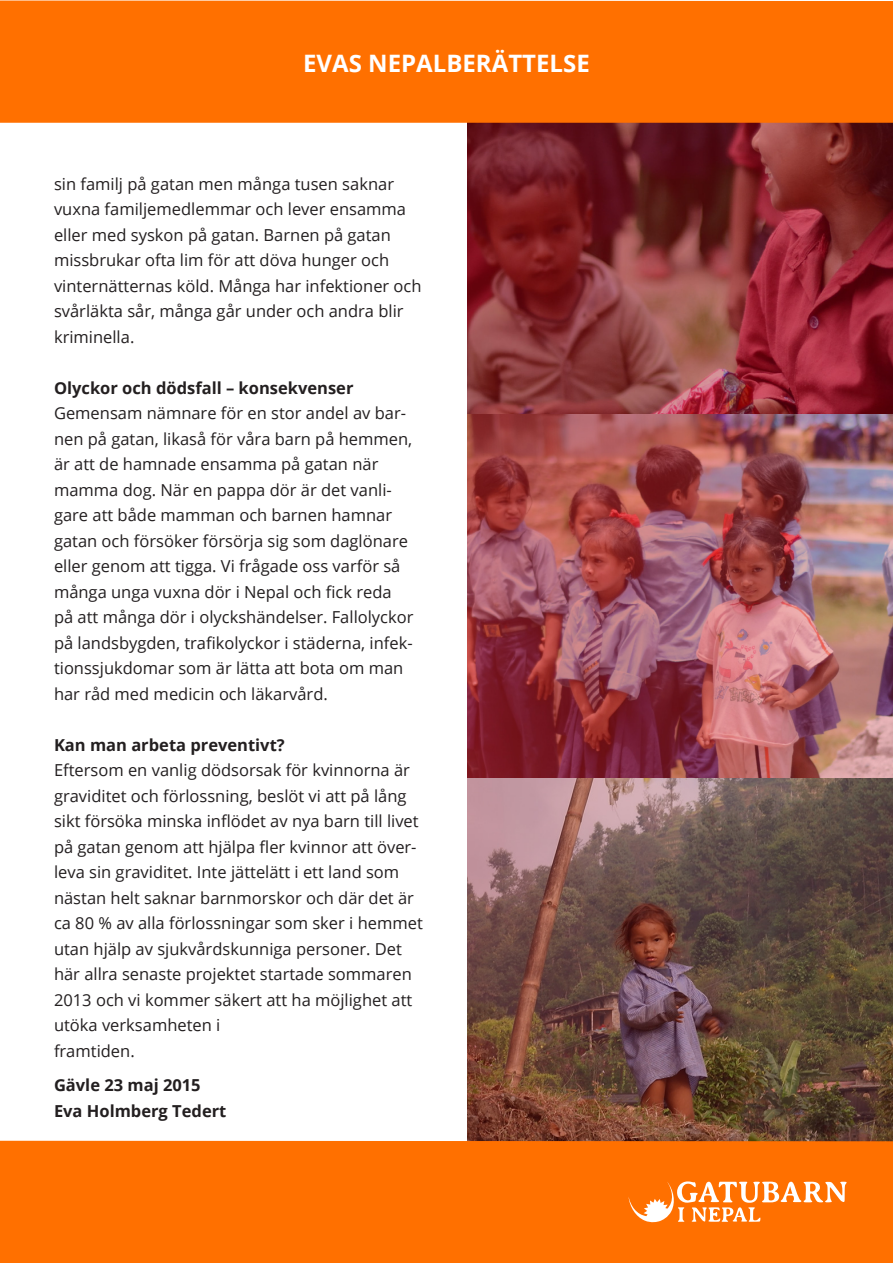
<style>
.page{position:relative;width:893px;height:1263px;background:#fff}
.page>*{position:absolute;margin:0;border:0;box-sizing:border-box;transform-origin:0 0}
.RUBRIK{font:700 24px "Open Sans";color:#fff}
.t1{font:16.5px/25.5px "Open Sans";color:#231f20}
.t2{font:700 16.5px "Open Sans";color:#231f20}
</style>
<div class="page">
<img style="left:468px;top:123px;width:425px;height:557px">
<div style="left:0;top:1px;width:893px;height:122px;background:#ff7000"></div>
<img style="left:468px;top:680px;width:425px;height:461px">
<div style="left:0;top:1141px;width:893px;height:122px;background:#ff7000"></div>
<svg style="left:628px;top:1181px;width:219px;height:41px"></svg>
<p class="RUBRIK" style="left:303px;top:47px;width:288px">EVAS NEPALBERÄTTELSE</p>
<p class="t1" style="left:54px;top:170px;width:369px">sin familj på gatan men många tusen saknar vuxna familjemedlemmar och lever ensamma eller med syskon på gatan. Barnen på gatan missbrukar ofta lim för att döva hunger och vinternätternas köld. Många har infektioner och svårläkta sår, många går under och andra blir kriminella.</p>
<p class="t2" style="left:54px;top:376px;width:301px">Olyckor och dödsfall – konsekvenser</p>
<p class="t1" style="left:54px;top:400px;width:361px">Gemensam nämnare för en stor andel av bar&shy;nen på gatan, likaså för våra barn på hemmen, är att de hamnade ensamma på gatan när mamma dog. När en pappa dör är det vanli&shy;gare att både mamman och barnen hamnar gatan och försöker försörja sig som daglönare eller genom att tigga. Vi frågade oss varför så många unga vuxna dör i Nepal och fick reda på att många dör i olyckshändelser. Fallolyckor på landsbygden, trafikolyckor i städerna, infek&shy;tionssjukdomar som är lätta att bota om man har råd med medicin och läkarvård.</p>
<p class="t2" style="left:54px;top:733px;width:232px">Kan man arbeta preventivt?</p>
<p class="t1" style="left:54px;top:757px;width:370px">Eftersom en vanlig dödsorsak för kvinnorna är graviditet och förlossning, beslöt vi att på lång sikt försöka minska inflödet av nya barn till livet på gatan genom att hjälpa fler kvinnor att över&shy;leva sin graviditet. Inte jättelätt i ett land som nästan helt saknar barnmorskor och där det är ca 80 % av alla förlossningar som sker i hemmet utan hjälp av sjukvårdskunniga personer. Det här allra senaste projektet startade sommaren 2013 och vi kommer säkert att ha möjlighet att utöka verksamheten i</p>
<p class="t1" style="left:54px;top:1037px;width:82px">framtiden.</p>
<p class="t2" style="left:54px;top:1073px;width:148px">Gävle 23 maj 2015</p>
<p class="t2" style="left:54px;top:1099px;width:174px">Eva Holmberg Tedert</p>
</div>
